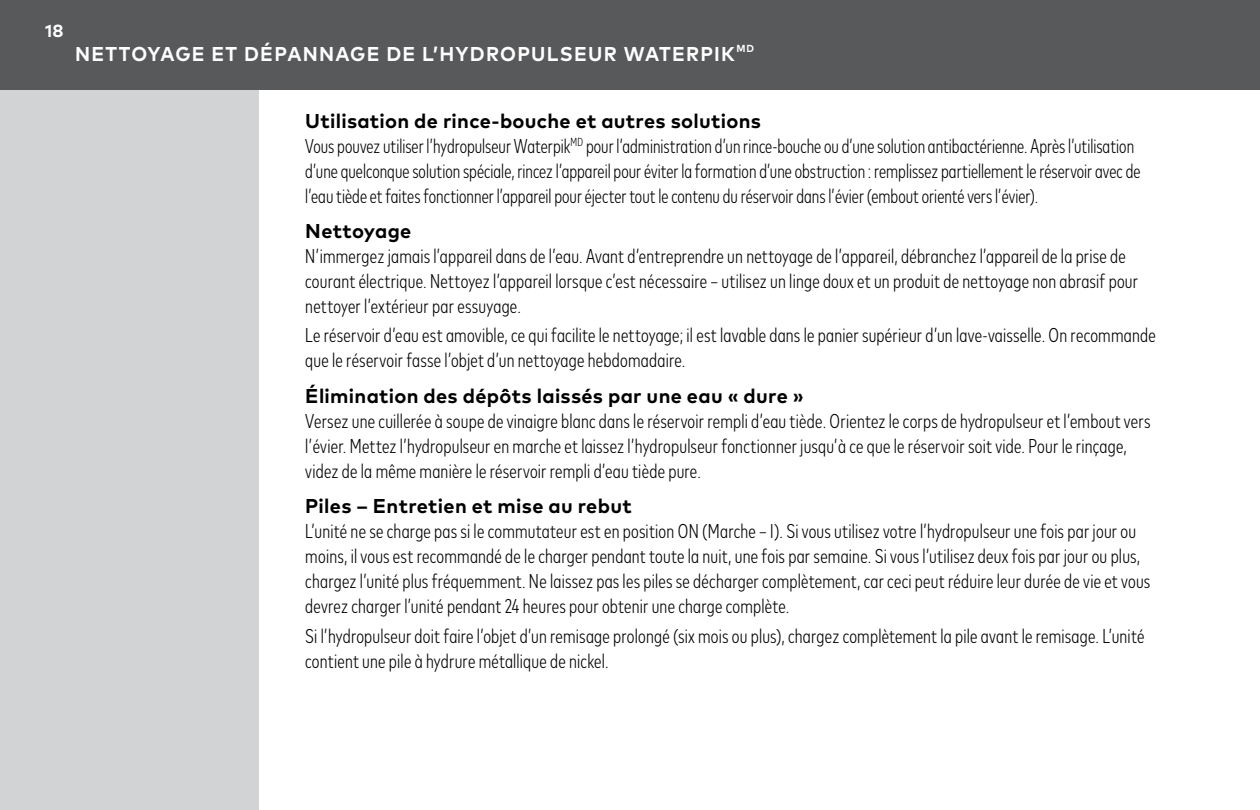
<style>
.page{position:relative;width:1260px;height:810px;background:#fff}
.page>*{position:absolute;margin:0;border:0;box-sizing:border-box;transform-origin:0 0}
.t1{font:300 condensed 20px/25px "Mark Pro";letter-spacing:.01em;color:#000}
.t2{font:300 condensed 20px/25px "Mark Pro";letter-spacing:.01em;color:#000;scale:.96 1}
.t3{font:700 20px "Mark Pro";letter-spacing:.015em;color:#000}
.t4{font:700 20px "Mark Pro";letter-spacing:.065em;color:#fff;scale:.96 1}
.t5{font:300 condensed 17.5px "Mark Pro";color:#fff}
.s1{font-weight:700;font-stretch:normal}
</style>
<div class="page">
<div style="left:0;top:0;width:259px;height:810px;background:#d1d3d4"></div>
<div style="left:0;top:0;width:1260px;height:90px;background:#58595b"></div>
<p class="t5" style="left:45px;top:18px;width:14px">18</p>
<p class="t4" style="left:75px;top:39px;width:709px">NETTOYAGE ET DÉPANNAGE DE L’HYDROPULSEUR WATERPIK<sup>MD</sup></p>
<p class="t2" style="left:305px;top:107px;width:872px"><span class="s1">Utilisation de rince-bouche et autres solutions<br></span>Vous pouvez utiliser l’hydropulseur Waterpik<sup>MD</sup> pour l’administration d’un rince-bouche ou d’une solution antibactérienne. Après l’utilisation d’une quelconque solution spéciale, rincez l’appareil pour éviter la formation d’une obstruction : remplissez partiellement le réservoir avec de l’eau tiède et faites fonctionner l’appareil pour éjecter tout le contenu du réservoir dans l’évier (embout orienté vers l’évier).</p>
<p class="t3" style="left:305px;top:216px;width:108px">Nettoyage</p>
<p class="t1" style="left:305px;top:242px;width:834px">N’immergez jamais l’appareil dans de l’eau. Avant d’entreprendre un nettoyage de l’appareil, débranchez l’appareil de la prise de courant électrique. Nettoyez l’appareil lorsque c’est nécessaire – utilisez un linge doux et un produit de nettoyage non abrasif pour nettoyer l’extérieur par essuyage.</p>
<p class="t1" style="left:305px;top:322px;width:852px">Le réservoir d’eau est amovible, ce qui facilite le nettoyage; il est lavable dans le panier supérieur d’un lave-vaisselle. On recommande que le réservoir fasse l’objet d’un nettoyage hebdomadaire.</p>
<p class="t3" style="left:305px;top:380px;width:500px">Élimination des dépôts laissés par une eau « dure »</p>
<p class="t1" style="left:305px;top:407px;width:847px">Versez une cuillerée à soupe de vinaigre blanc dans le réservoir rempli d’eau tiède. Orientez le corps de hydropulseur et l’embout vers l’évier. Mettez l’hydropulseur en marche et laissez l’hydropulseur fonctionner jusqu’à ce que le réservoir soit vide. Pour le rinçage, videz de la même manière le réservoir rempli d’eau tiède pure.</p>
<p class="t3" style="left:305px;top:491px;width:328px">Piles – Entretien et mise au rebut</p>
<p class="t1" style="left:305px;top:517px;width:847px">L’unité ne se charge pas si le commutateur est en position ON (Marche – I). Si vous utilisez votre l’hydropulseur une fois par jour ou moins, il vous est recommandé de le charger pendant toute la nuit, une fois par semaine. Si vous l’utilisez deux fois par jour ou plus, chargez l’unité plus fréquemment. Ne laissez pas les piles se décharger complètement, car ceci peut réduire leur durée de vie et vous devrez charger l’unité pendant 24 heures pour obtenir une charge complète.</p>
<p class="t1" style="left:305px;top:622px;width:841px">Si l’hydropulseur doit faire l’objet d’un remisage prolongé (six mois ou plus), chargez complètement la pile avant le remisage. L’unité contient une pile à hydrure métallique de nickel.</p>
</div>
